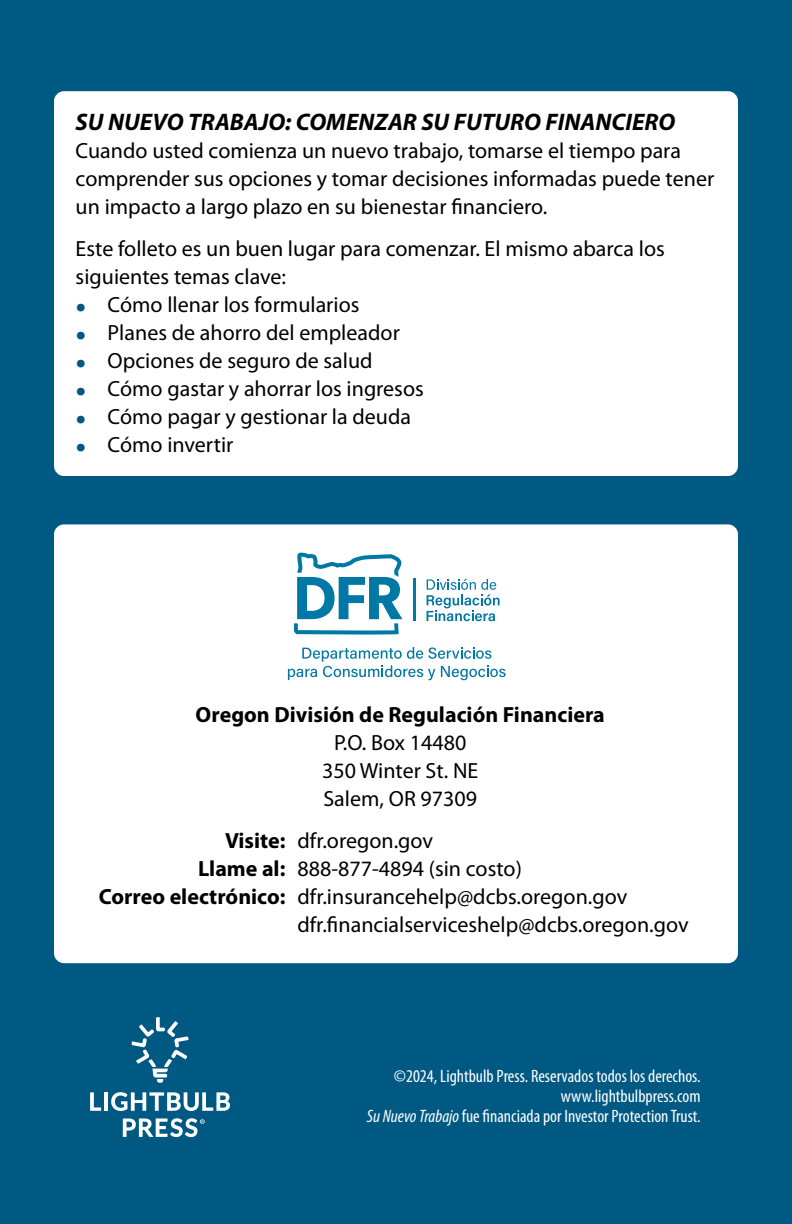
<style>
.page{position:relative;width:792px;height:1224px;background:#005983}
.page>*{position:absolute;margin:0;border:0;box-sizing:border-box;transform-origin:0 0}
.t1{font:italic 700 24px "Myriad Pro";color:#000}
.t2{font:22px/28px "Myriad Pro";color:#000}
.t3{font:700 22px "Myriad Pro";color:#000}
.t4{font:condensed 18px/20px "Myriad Pro";color:#fff;text-align:right}
.s1{font-family:"Adobe Garamond Pro";font-size:28px;color:#005983}
.s2{font-weight:700}
.s3{font-style:italic}
</style>
<div class="page">
<div style="left:54px;top:524px;width:684px;height:439px;background:#fff;border-radius:10px"></div>
<svg style="left:90px;top:1092px;width:11px;height:19px"></svg>
<hr style="left:104px;top:1092px;width:4px;height:19px;background:#fff">
<svg style="left:111px;top:1092px;width:119px;height:19px"></svg>
<svg style="left:132px;top:1017px;width:57px;height:66px"></svg>
<svg style="left:123px;top:1118px;width:82px;height:19px"></svg>
<div style="left:54px;top:91px;width:684px;height:385px;background:#fff;border-radius:10px"></div>
<hr style="left:413px;top:579px;width:3px;height:42px;background:#0078a5">
<svg style="left:294px;top:552px;width:108px;height:83px"></svg>
<svg style="left:427px;top:579px;width:73px;height:42px"></svg>
<svg style="left:288px;top:647px;width:218px;height:33px"></svg>
<p class="t1" style="left:76px;top:106px;width:601px">SU NUEVO TRABAJO: COMENZAR SU FUTURO FINANCIERO</p>
<p class="t2" style="left:76px;top:137px;width:640px">Cuando usted comienza un nuevo trabajo, tomarse el tiempo para comprender sus opciones y tomar decisiones informadas puede tener un impacto a largo plazo en su bienestar financiero.</p>
<p class="t2" style="left:76px;top:235px;width:591px">Este folleto es un buen lugar para comenzar. El mismo abarca los siguientes temas clave:</p>
<p class="t2" style="left:76px;top:291px;width:285px"><span class="s1">•</span> Cómo llenar los formularios</p>
<p class="t2" style="left:76px;top:319px;width:326px"><span class="s1">•</span> Planes de ahorro del empleador</p>
<p class="t2" style="left:76px;top:347px;width:299px"><span class="s1">•</span> Opciones de seguro de salud</p>
<p class="t2" style="left:76px;top:375px;width:350px"><span class="s1">•</span> Cómo gastar y ahorrar los ingresos</p>
<p class="t2" style="left:76px;top:403px;width:337px"><span class="s1">•</span> Cómo pagar y gestionar la deuda</p>
<p class="t2" style="left:76px;top:431px;width:159px"><span class="s1">•</span> Cómo invertir</p>
<p class="t3" style="left:196px;top:701px;width:411px">Oregon División de Regulación Financiera</p>
<p class="t2" style="left:322px;top:729px;width:158px;text-align:center">P.O. Box 14480<br>350 Winter St. NE<br>Salem, OR 97309</p>
<p class="t2" style="left:225px;top:828px;width:210px"><span class="s2">Visite:</span> dfr.oregon.gov</p>
<p class="t2" style="left:198px;top:856px;width:325px"><span class="s2">Llame al:</span> 888-877-4894 (sin costo)</p>
<p class="t2" style="left:99px;top:884px;width:530px"><span class="s2">Correo electrónico:</span> dfr.insurancehelp@dcbs.oregon.gov</p>
<p class="t2" style="left:297px;top:912px;width:393px">dfr.financialserviceshelp@dcbs.oregon.gov</p>
<p class="t4" style="left:367px;top:1066px;width:336px">©2024, Lightbulb Press. Reservados todos los derechos. www.lightbulbpress.com<br><span class="s3">Su Nuevo Trabajo</span> fue financiada por Investor Protection Trust.</p>
</div>
